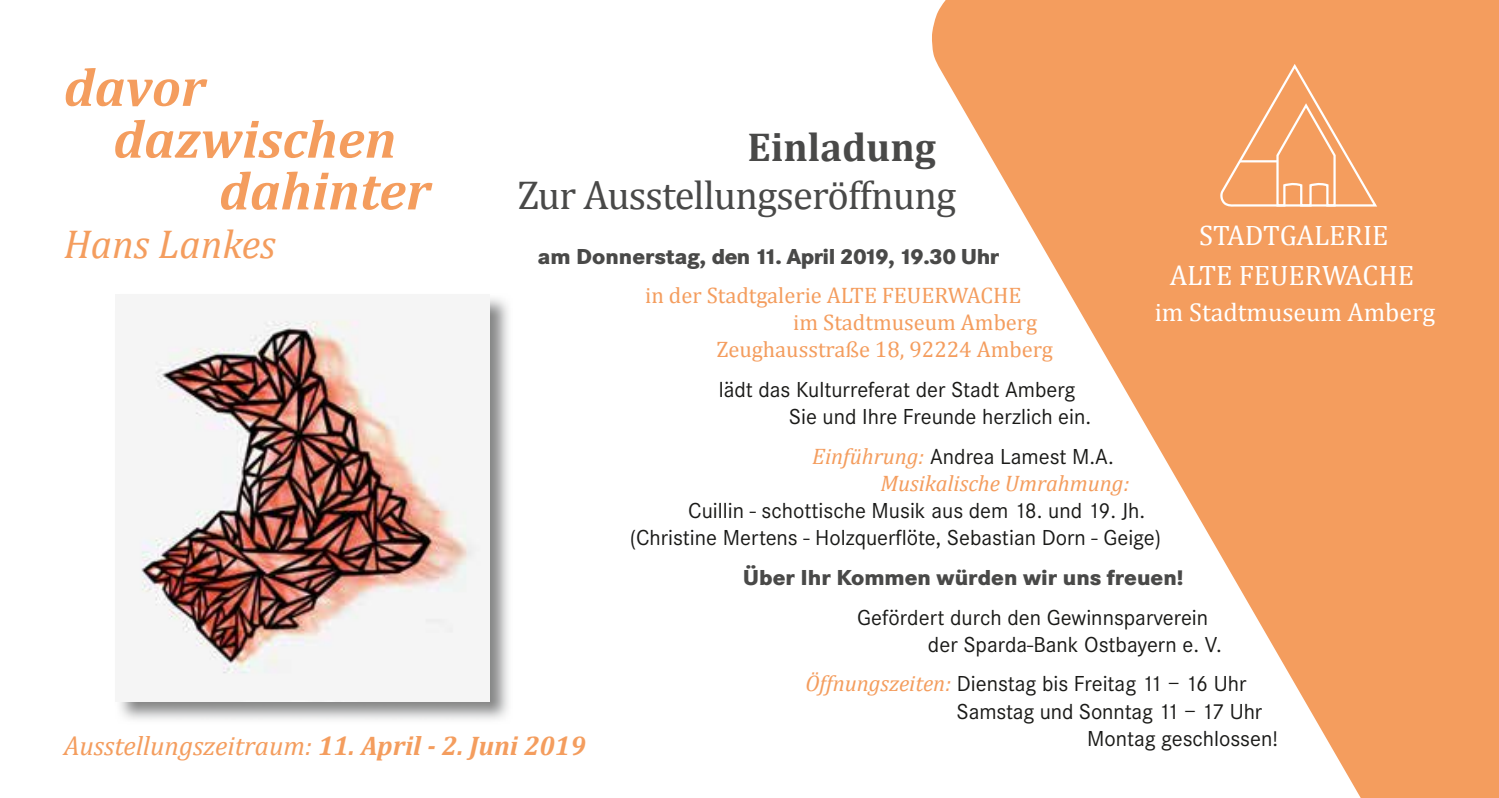
<style>
.page{position:relative;width:1499px;height:798px;background:#fff}
.page>*{position:absolute;margin:0;border:0;box-sizing:border-box;transform-origin:0 0}
.t1{font:italic 700 54px "Cambria";color:#f49d5e}
.t2{font:40.5px "Cambria";letter-spacing:-.02em;color:#494948}
.t3{font:italic 40.5px "Cambria";color:#f49d5e}
.t4{font:700 40.5px "Cambria";color:#494948}
.t5{font:28.12px/40.1px "Cambria";color:#fff;text-align:center}
.t6{font:italic 27px "Cambria";color:#f49d5e}
.t7{font:25.88px "Cambria";color:#fff}
.t8{font:22.5px/27px "Corporate S";color:#1a1a18}
.t9{font:22.5px "Cambria";color:#f49d5e}
.t10{font:800 22.5px "Corporate S";letter-spacing:-.025em;color:#494948}
.t11{font:800 22.5px "Corporate S";color:#494948}
.t12{font:italic 22.5px "Cambria";color:#f49d5e}
.s1{font-family:"Cambria";font-style:italic;color:#f49d5e}
.s2{font-weight:700}
</style>
<div class="page">
<svg style="left:932px;top:0;width:567px;height:797px;fill:#f49d5e"></svg>
<div style="left:1373px;top:527px;width:126px;height:270px;background:#f49d5e"></div>
<svg style="left:1219px;top:63px;width:160px;height:145px;background:#f4a46a"></svg>
<hr style="left:1240px;top:160px;width:37px;height:2px;background:#fff">
<img style="left:120px;top:298px;width:389px;height:422px">
<img style="left:120px;top:298px;width:369px;height:402px">
<h1 class="t1" style="left:64px;top:49px;width:143px">davor</h1>
<h1 class="t1" style="left:113px;top:101px;width:284px">dazwischen</h1>
<h1 class="t1" style="left:219px;top:153px;width:213px">dahinter</h1>
<h2 class="t3" style="left:64px;top:215px;width:213px">Hans Lankes</h2>
<h2 class="t4" style="left:747px;top:118px;width:190px">Einladung</h2>
<h2 class="t2" style="left:517px;top:172px;width:440px">Zur Ausstellungseröffnung</h2>
<p class="t10" style="left:538px;top:242px;width:463px">am Donnerstag, den 11. April 2019, 19.30 Uhr</p>
<p class="t9" style="left:645px;top:282px;width:378px">in der Stadtgalerie ALTE FEUERWACHE</p>
<p class="t9" style="left:793px;top:309px;width:245px">im Stadtmuseum Amberg</p>
<p class="t9" style="left:716px;top:336px;width:338px">Zeughausstraße 18, 92224 Amberg</p>
<p class="t8" style="left:789px;top:376px;width:304px;text-indent:-70px">lädt das Kulturreferat der Stadt Amberg<br>Sie und Ihre Freunde herzlich ein.</p>
<p class="t8" style="left:812px;top:443px;width:303px"><span class="s1">Einführung:</span> Andrea Lamest M.A.</p>
<p class="t12" style="left:880px;top:467px;width:251px">Musikalische Umrahmung:</p>
<p class="t8" style="left:630px;top:497px;width:533px;text-indent:58px">Cuillin - schottische Musik aus dem 18. und 19. Jh. (Christine Mertens - Holzquerflöte, Sebastian Dorn - Geige)</p>
<p class="t11" style="left:743px;top:563px;width:442px">Über Ihr Kommen würden wir uns freuen!</p>
<p class="t8" style="left:928px;top:603px;width:295px;text-indent:-71px">Gefördert durch den Gewinnsparverein der Sparda-Bank Ostbayern e. V.</p>
<p class="t8" style="left:805px;top:670px;width:442px"><span class="s1">Öffnungszeiten:</span> Dienstag bis Freitag 11 – 16 Uhr</p>
<p class="t8" style="left:956px;top:697px;width:307px">Samstag und Sonntag 11 – 17 Uhr</p>
<p class="t8" style="left:1087px;top:724px;width:193px">Montag geschlossen!</p>
<p class="t5" style="left:1170px;top:215px;width:246px">STADTGALERIE<br>ALTE FEUERWACHE</p>
<p class="t7" style="left:1155px;top:296px;width:282px">im Stadtmuseum Amberg</p>
<p class="t6" style="left:64px;top:726px;width:524px">Ausstellungszeitraum: <span class="s2">11. April - 2. Juni 2019</span></p>
</div>
